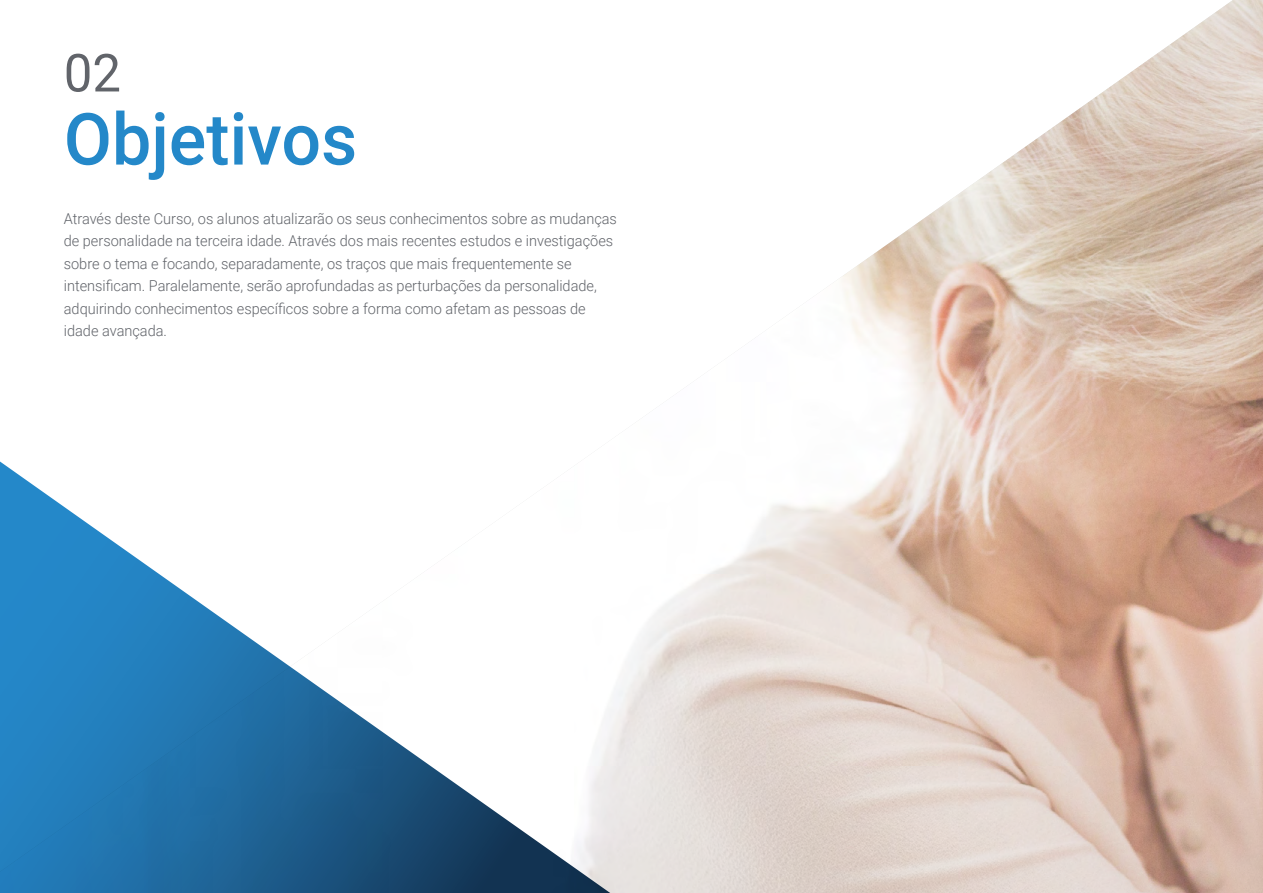
<style>
.page{position:relative;width:1263px;height:893px;background:#fff}
.page>*{position:absolute;margin:0;border:0;box-sizing:border-box;transform-origin:0 0}
.t1{font:500 72px "Roboto";color:#2488c9}
.t2{font:52.5px "Roboto";color:#61646a}
.t3{font:300 15px/22.5px "Roboto";color:#61646a}
</style>
<div class="page">
<img style="left:640px;top:0;width:623px;height:893px">
<svg style="left:0;top:461px;width:640px;height:432px"></svg>
<h2 class="t2" style="left:64px;top:36px;width:59px">02</h2>
<h1 class="t1" style="left:64px;top:89px;width:295px">Objetivos</h1>
<p class="t3" style="left:64px;top:207px;width:555px">Através deste Curso, os alunos atualizarão os seus conhecimentos sobre as mudanças de personalidade na terceira idade. Através dos mais recentes estudos e investigações sobre o tema e focando, separadamente, os traços que mais frequentemente se intensificam. Paralelamente, serão aprofundadas as perturbações da personalidade, adquirindo conhecimentos específicos sobre a forma como afetam as pessoas de idade avançada.</p>
</div>
